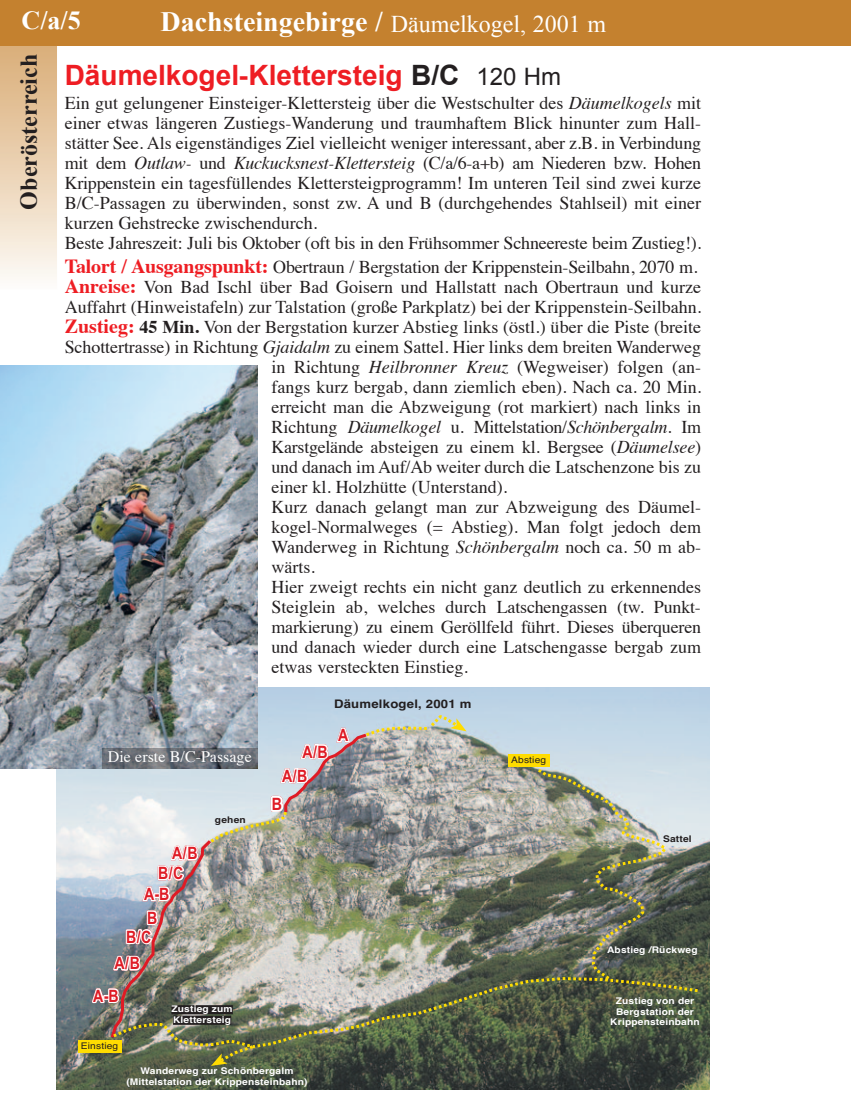
<style>
.page{position:relative;width:851px;height:1112px;background:#fff}
.page>*{position:absolute;margin:0;border:0;box-sizing:border-box;transform-origin:0 0}
.t1{font:700 28px "Times New Roman";color:#fff}
.t2{font:700 28px "Arial";color:#ee1d23}
.t3{font:700 26px "Times New Roman";color:#fff}
.t4{font:700 24px "Times New Roman";color:#231f20}
.t5{font:18px/20px "Times";color:#231f20;text-align:justify}
.t6{font:700 17px/18.8px "Arial Narrow";color:#df1b25}
.t7{font:16px "Times";color:#fff}
.t8{font:700 11.8px "Helvetica";letter-spacing:.015em;color:#231f20;scale:1.12 1}
.t9{font:700 9.2px/10.4px "Helvetica";letter-spacing:.015em;color:#fff;text-align:center;scale:1.12 1}
.t10{font:9.2px "Helvetica";letter-spacing:.015em;color:#231f20;scale:1.12 1}
.t11{font:700 9.2px "Helvetica";letter-spacing:.015em;color:#231f20;scale:1.12 1}
.s1{font-weight:400;font-size:24px}
.s2{color:#231f20}
.s3{font-weight:400;font-size:24px;color:#231f20}
.s4{font-style:italic}
.s5{font-weight:700;font-size:20px;color:#ee1d23}
.s6{font-weight:700}
</style>
<div class="page">
<div style="left:0;top:34px;width:57px;height:255px;background:linear-gradient(to bottom,#d8a971,#fdfaf6)"></div>
<div style="left:0;top:0;width:850px;height:45px;background:#c4812f"></div>
<img style="left:57px;top:687px;width:652px;height:401px">
<img style="left:110px;top:725px;width:591px;height:324px">
<div style="left:78px;top:1039px;width:43px;height:13px;background:#ffdc01"></div>
<img style="left:90px;top:836px;width:166px;height:229px">
<svg style="left:269px;top:722px;width:100px;height:92px;background:#b3b3bb"></svg>
<div style="left:508px;top:753px;width:41px;height:13px;background:#ffdc01"></div>
<svg style="left:427px;top:713px;width:39px;height:18px"></svg>
<img style="left:0;top:365px;width:257px;height:403px">
<div style="left:102px;top:748px;width:155px;height:20px;background:#231f20;opacity:.37"></div>
<p class="t3" style="left:22px;top:6px;width:61px">C/a/5</p>
<p class="t1" style="left:160px;top:6px;width:447px">Dachsteingebirge / <span class="s1">Däumelkogel, 2001 m</span></p>
<p class="t4" style="left:15px;top:209px;width:157px;rotate:-90deg">Oberösterreich</p>
<p class="t2" style="left:65px;top:59px;width:498px">Däumelkogel-Klettersteig <span class="s2">B/C</span> <span class="s3">120 Hm</span></p>
<p class="t5" style="left:65px;top:94px;width:638px">Ein gut gelungener Einsteiger-Klettersteig über die Westschulter des <span class="s4">Däumelkogels</span> mit einer etwas längeren Zustiegs-Wanderung und traumhaftem Blick hinunter zum Hall - stätter See. Als eigenständiges Ziel vielleicht weniger interessant, aber z.B. in Verbindung mit dem <span class="s4">Outlaw-</span> und <span class="s4">Kuckucksnest-Kletter steig</span> (C/a/6-a+b) am Niederen bzw. Hohen Krippen stein ein tagesfüllendes Klette rsteig pro gramm! Im unteren Teil sind zwei kurze B/C-Passagen zu überwinden, sonst zw. A und B (durchgehendes Stahlseil) mit einer kurzen Gehstrecke zwischendurch.</p>
<p class="t5" style="left:65px;top:234px;width:638px">Beste Jahreszeit: Juli bis Oktober (oft bis in den Frühsommer Schneereste beim Zustieg!).</p>
<p class="t5" style="left:65px;top:258px;width:634px"><span class="s5">Talort / Ausgangspunkt:</span> Obertraun / Bergstation der Krippenstein-Seilbahn, 2070 m.</p>
<p class="t5" style="left:65px;top:278px;width:638px"><span class="s5">Anreise:</span> Von Bad Ischl über Bad Goisern und Hallstatt nach Obertraun und kurze<br>Auffahrt (Hinweistafeln) zur Talstation (große Parkplatz) bei der Krippenstein-Seilbahn.</p>
<p class="t5" style="left:65px;top:318px;width:638px"><span class="s5">Zustieg:</span> <span class="s6">45 Min.</span> Von der Bergstation kurzer Abstieg links (östl.) über die Piste (breite</p>
<p class="t5" style="left:65px;top:338px;width:638px">Schottertrasse) in Richtung <span class="s4">Gjaidalm</span> zu einem Sattel. Hier links dem breiten Wanderweg</p>
<p class="t5" style="left:271px;top:358px;width:431px">in Richtung <span class="s4">Heilbronner Kreuz</span> (Wegweiser) folgen (an -</p>
<p class="t5" style="left:271px;top:378px;width:431px">fangs kurz bergab, dann ziemlich eben). Nach ca. 20 Min.</p>
<p class="t5" style="left:271px;top:398px;width:431px">erreicht man die Abzweigung (rot markiert) nach links in</p>
<p class="t5" style="left:271px;top:418px;width:431px">Rich tung <span class="s4">Däumelkogel</span> u. Mittel station/<span class="s4">Schönbergalm</span>. Im</p>
<p class="t5" style="left:271px;top:438px;width:431px">Karstge lände absteigen zu einem kl. Bergsee (<span class="s4">Däumelsee</span>)</p>
<p class="t5" style="left:271px;top:458px;width:431px">und danach im Auf/Ab weiter durch die Latschenzone bis zu</p>
<p class="t5" style="left:271px;top:478px;width:237px">einer kl. Holz hütte (Unterstand).</p>
<p class="t5" style="left:271px;top:498px;width:431px">Kurz danach gelangt man zur Abzweigung des Däumel - kogel-Normalweges (= Abstieg). Man folgt jedoch dem Wanderweg in Richtung <span class="s4">Schönbergalm</span> noch ca. 50 m ab - wärts.</p>
<p class="t5" style="left:271px;top:578px;width:431px">Hier zweigt rechts ein nicht ganz deutlich zu erkennendes Steiglein ab, welches durch Latschengassen (tw. Punkt - markierung) zu einem Geröllfeld führt. Dieses überqueren und danach wieder durch eine Latschengasse bergab zum etwas versteckten Einstieg.</p>
<p class="t8" style="left:334px;top:699px;width:124px">Däumelkogel, 2001 m</p>
<p class="t7" style="left:108px;top:750px;width:145px">Die erste B/C-Passage</p>
<p class="t6" style="left:172px;top:843px;width:27px">A/B</p>
<p class="t6" style="left:158px;top:863px;width:27px">B/C</p>
<p class="t6" style="left:144px;top:884px;width:27px">A-B</p>
<p class="t6" style="left:126px;top:908px;width:33px;text-indent:21px">B<br>B/C</p>
<p class="t6" style="left:114px;top:953px;width:27px">A/B</p>
<p class="t6" style="left:93px;top:986px;width:27px">A-B</p>
<p class="t11" style="left:215px;top:816px;width:29px">gehen</p>
<p class="t10" style="left:81px;top:1042px;width:35px">Einstieg</p>
<p class="t9" style="left:171px;top:1004px;width:56px;text-align:left">Zustieg zum<br>Klettersteig</p>
<p class="t6" style="left:282px;top:739px;width:47px;line-height:24.2px;text-indent:20px">A/B<br>A/B</p>
<p class="t6" style="left:272px;top:794px;width:12px">B</p>
<p class="t9" style="left:126px;top:1066px;width:163px">Wanderweg zur Schönbergalm (Mittelstation der Krippensteinbahn)</p>
<p class="t6" style="left:338px;top:725px;width:12px">A</p>
<p class="t10" style="left:511px;top:756px;width:33px">Abstieg</p>
<p class="t11" style="left:663px;top:834px;width:27px">Sattel</p>
<p class="t9" style="left:607px;top:945px;width:82px">Abstieg /Rückweg</p>
<p class="t9" style="left:610px;top:996px;width:81px">Zustieg von der<br>Bergstation der<br>Krippensteinbahn</p>
</div>
